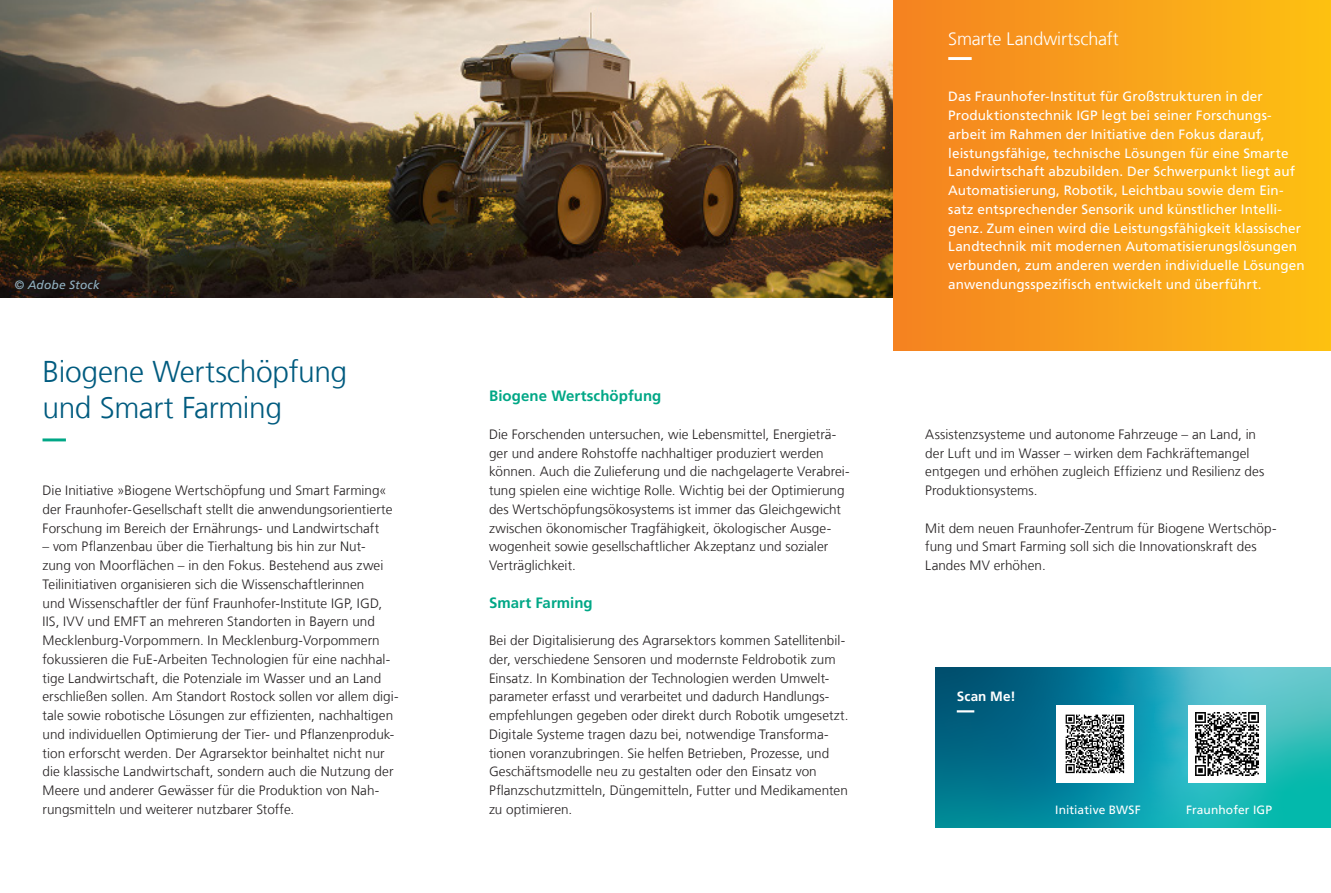
<style>
.page{position:relative;width:1331px;height:893px;background:#fff}
.page>*{position:absolute;margin:0;border:0;box-sizing:border-box;transform-origin:0 0}
.Ueberschrift_20_24_blue_gruen_Linie_unte{font:300 30px/36px "Frutiger LT Com";letter-spacing:-.015em;color:#005b7f}
.Infokasten_gross_Ueberschrift_12_14_4_we{font:300 18px "Frutiger LT Com";letter-spacing:-.01em;color:#fff}
.Fliesstext_9_12_5_schwarz{font:700 15px "Frutiger LT Com";letter-spacing:.005em;color:#00a786}
.Fliesstext_9_12_5_schwarz-2{font:300 13.5px/18.8px "Frutiger LT Com";letter-spacing:.005em;color:#231f20}
.Fliesstext_9_12_5_weiss{font:13.5px/18.8px "Frutiger LT Com";letter-spacing:.01em;color:#fff}
.Infokasten_klein_Uberschrift_9_12_5_weis{font:700 13.5px "Frutiger LT Com";letter-spacing:.015em;color:#fff}
.Infokasten_klein_Fliesstext_8_12_5_weiss{font:12px "Frutiger LT Com";letter-spacing:.01em;color:#fff}
.Bildtext_Marginal_8_12_5_silber{font:italic 12px "Frutiger LT Com";letter-spacing:.015em;color:#93b3c3}
</style>
<div class="page">
<img style="left:0;top:0;width:893px;height:298px">
<svg style="left:935px;top:668px;width:396px;height:159px;background:#1896a6"></svg>
<svg style="left:43px;top:438px;width:23px;height:3px"></svg>
<svg style="left:957px;top:710px;width:331px;height:2px"></svg>
<img style="left:1057px;top:706px;width:76px;height:76px">
<img style="left:1188px;top:706px;width:77px;height:76px">
<div style="left:893px;top:0;width:438px;height:351px;background:linear-gradient(to right,#f48122,#fdc113)"></div>
<svg style="left:948px;top:57px;width:362px;height:3px"></svg>
<p class="Bildtext_Marginal_8_12_5_silber" style="left:15px;top:278px;width:86px">© Adobe Stock</p>
<p class="Ueberschrift_20_24_blue_gruen_Linie_unte" style="left:43px;top:354px;width:306px">Biogene Wertschöpfung und Smart Farming</p>
<p class="Fliesstext_9_12_5_schwarz-2" style="left:43px;top:481px;width:351px">Die Initiative »Biogene Wertschöpfung und Smart Farming« der Fraunhofer-Gesellschaft stellt die anwendungsorientierte<br>Forschung im Bereich der Ernährungs- und Landwirtschaft</p>
<p class="Fliesstext_9_12_5_schwarz-2" style="left:43px;top:537px;width:357px">– vom Pflanzenbau über die Tierhaltung bis hin zur Nut-<br>zung von Moorflächen – in den Fokus. Bestehend aus zwei Teilinitiativen organisieren sich die Wissenschaftlerinnen<br>und Wissenschaftler der fünf Fraunhofer-Institute IGP, IGD, IIS, IVV und EMFT an mehreren Standorten in Bayern und Mecklenburg-Vorpommern. In Mecklenburg-Vorpommern fokussieren die FuE-Arbeiten Technologien für eine nachhal&shy;tige Landwirtschaft, die Potenziale im Wasser und an Land erschließen sollen. Am Standort Rostock sollen vor allem digi&shy;tale sowie robotische Lösungen zur effizienten, nachhaltigen und individuellen Optimierung der Tier- und Pflanzenproduk&shy;tion erforscht werden. Der Agrarsektor beinhaltet nicht nur die klassische Landwirtschaft, sondern auch die Nutzung der Meere und anderer Gewässer für die Produktion von Nah&shy;rungsmitteln und weiterer nutzbarer Stoffe.</p>
<p class="Fliesstext_9_12_5_schwarz" style="left:489px;top:387px;width:174px">Biogene Wertschöpfung</p>
<p class="Fliesstext_9_12_5_schwarz-2" style="left:489px;top:425px;width:362px">Die Forschenden untersuchen, wie Lebensmittel, Energieträ&shy;ger und andere Rohstoffe nachhaltiger produziert werden können. Auch die Zulieferung und die nachgelagerte Verabrei&shy;tung spielen eine wichtige Rolle. Wichtig bei der Optimierung des Wertschöpfungsökosystems ist immer das Gleichgewicht zwischen ökonomischer Tragfähigkeit, ökologischer Ausge&shy;wogenheit sowie gesellschaftlicher Akzeptanz und sozialer Verträglichkeit.</p>
<p class="Fliesstext_9_12_5_schwarz" style="left:489px;top:594px;width:105px">Smart Farming</p>
<p class="Fliesstext_9_12_5_schwarz-2" style="left:489px;top:631px;width:361px">Bei der Digitalisierung des Agrarsektors kommen Satellitenbil&shy;der, verschiedene Sensoren und modernste Feldrobotik zum Einsatz. In Kombination der Technologien werden Umwelt&shy;parameter erfasst und verarbeitet und dadurch Handlungs&shy;empfehlungen gegeben oder direkt durch Robotik umgesetzt.<br>Digitale Systeme tragen dazu bei, notwendige Transforma&shy;tionen voranzubringen. Sie helfen Betrieben, Prozesse, und Geschäftsmodelle neu zu gestalten oder den Einsatz von Pflanzschutzmitteln, Düngemitteln, Futter und Medikamenten zu optimieren.</p>
<p class="Infokasten_gross_Ueberschrift_12_14_4_we" style="left:948px;top:28px;width:172px">Smarte Landwirtschaft</p>
<p class="Fliesstext_9_12_5_weiss" style="left:948px;top:87px;width:358px">Das Fraunhofer-Institut für Großstrukturen in der Produktionstechnik IGP legt bei seiner Forschungs&shy;arbeit im Rahmen der Initiative den Fokus darauf, leistungsfähige, technische Lösungen für eine Smarte Landwirtschaft abzubilden. Der Schwerpunkt liegt auf Automatisierung, Robotik, Leichtbau sowie dem Ein&shy;satz entsprechender Sensorik und künstlicher Intelli&shy;genz. Zum einen wird die Leistungsfähigkeit klassischer Landtechnik mit modernen Automatisierungslösungen verbunden, zum anderen werden individuelle Lösungen anwendungsspezifisch entwickelt und überführt.</p>
<p class="Fliesstext_9_12_5_schwarz-2" style="left:925px;top:425px;width:341px">Assistenzsysteme und autonome Fahrzeuge – an Land, in der Luft und im Wasser – wirken dem Fachkräftemangel entgegen und erhöhen zugleich Effizienz und Resilienz des Produktionsystems.</p>
<p class="Fliesstext_9_12_5_schwarz-2" style="left:925px;top:519px;width:353px">Mit dem neuen Fraunhofer-Zentrum für Biogene Wertschöp&shy;fung und Smart Farming soll sich die Innovationskraft des<br>Landes MV erhöhen.</p>
<p class="Infokasten_klein_Uberschrift_9_12_5_weis" style="left:957px;top:689px;width:61px">Scan Me!</p>
<p class="Infokasten_klein_Fliesstext_8_12_5_weiss" style="left:1055px;top:803px;width:87px">Initiative BWSF</p>
<p class="Infokasten_klein_Fliesstext_8_12_5_weiss" style="left:1186px;top:803px;width:87px">Fraunhofer IGP</p>
</div>
